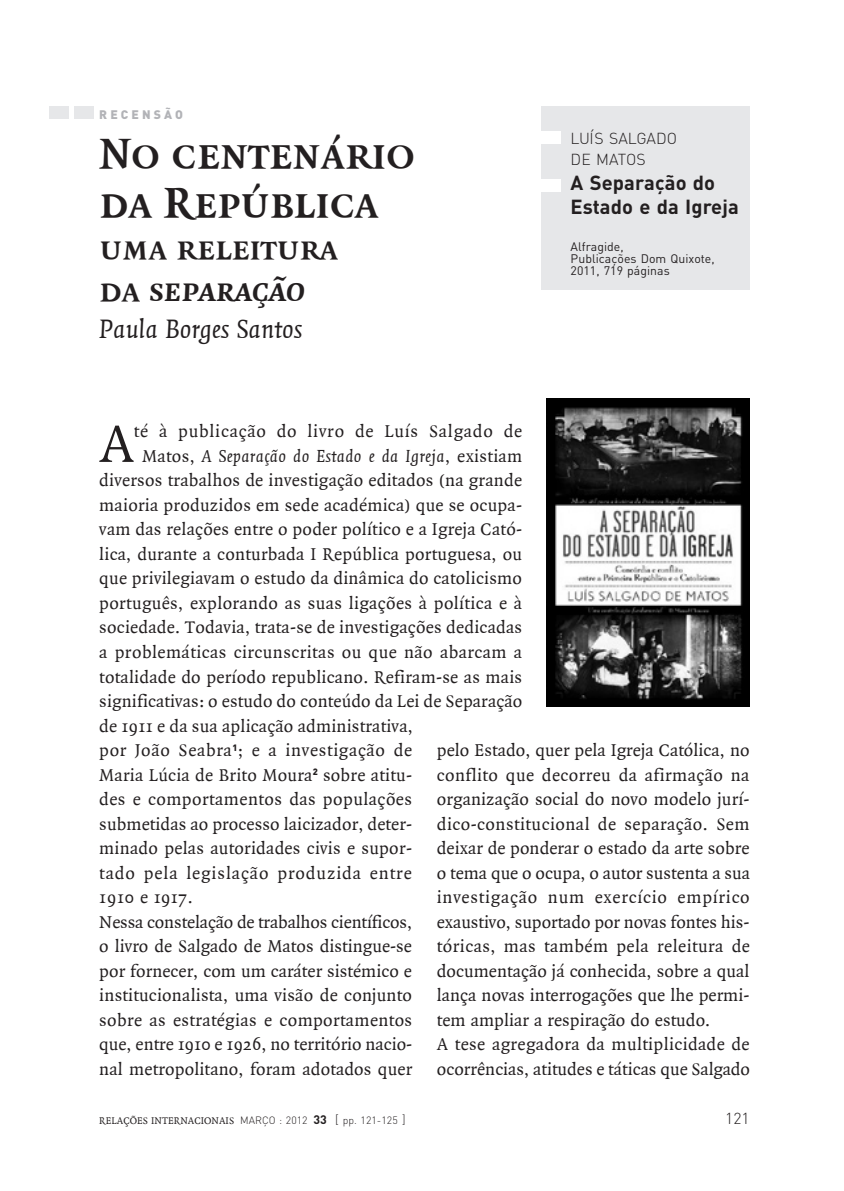
<style>
.page{position:relative;width:844px;height:1191px;background:#fff}
.page>*{position:absolute;margin:0;border:0;box-sizing:border-box;transform-origin:0 0}
.t1{font:56.52px "Quadraat";color:#231f20}
.titulo{font:45.5px/49px "Quadraat Bold Small Caps";color:#231f20}
.Pós_título{font:35px/42px "Quadraat Bold Small Caps";color:#231f20}
.autor{font:italic 28px "Quadraat";color:#231f20}
.t2{font:700 20.12px/24.5px "DIN";letter-spacing:.005em;color:#231f20}
.t3{font:18.38px/24.5px "Quadraat";letter-spacing:.015em;color:#231f20;text-align:justify}
.t4{font:italic 18.38px "Quadraat";letter-spacing:.02em;color:#231f20}
.t5{font:18.38px "Quadraat";letter-spacing:.045em;color:#231f20}
.t6{font:300 15.75px "DIN";color:#231f20}
.t7{font:12.25px "DIN";letter-spacing:.005em;color:#231f20}
.cabeça{font:900 12.25px "DIN";color:#b2b3b7}
.t8{font:10.5px "Quadraat";letter-spacing:.005em;color:#231f20}
.s1{font-family:"Quadraat Bold Italic Small Caps"}
.s2{font-style:normal}
.s3{font-family:"DIN";font-weight:300}
.s4{font-family:"DIN";font-weight:700;font-size:12.25px}
.s5{font-family:"DIN";font-weight:300;font-size:12.25px}
</style>
<div class="page">
<div style="left:49px;top:106px;width:20px;height:13px;background:#e6e7e9"></div>
<div style="left:74px;top:106px;width:20px;height:13px;background:#e6e7e9"></div>
<div style="left:541px;top:106px;width:208px;height:184px;background:#e6e7e9"></div>
<div style="left:541px;top:131px;width:20px;height:12px;background:#fff"></div>
<div style="left:541px;top:179px;width:20px;height:12px;background:#fff"></div>
<img style="left:546px;top:398px;width:203px;height:309px">
<p class="cabeça" style="left:99px;top:106px;width:11px">RECE</p>
<p class="cabeça" style="left:142px;top:106px;width:23px">N SÃO</p>
<p class="titulo" style="left:99px;top:130px;width:317px">No centenário da República</p>
<p class="Pós_título" style="left:99px;top:228px;width:240px">uma releitura da <span class="s1">separação</span></p>
<p class="autor" style="left:99px;top:314px;width:204px">Paula Borges Santos</p>
<p class="t1" style="left:99px;top:414px;width:36px">A</p>
<p class="t5" style="left:134px;top:422px;width:390px">té à publicação do livro de Luís Salgado de</p>
<p class="t4" style="left:142px;top:446px;width:381px"><span class="s2">Matos,</span> A Separação do Estado e da Igreja<span class="s2">, existiam</span></p>
<p class="t3" style="left:99px;top:469px;width:424px">diversos trabalhos de investigação editados (na grande</p>
<p class="t3" style="left:99px;top:493px;width:424px">maioria produzidos em sede académica) que se ocupa‑</p>
<p class="t3" style="left:99px;top:518px;width:424px">vam das relações entre o poder político e a Igreja Cató‑</p>
<p class="t3" style="left:99px;top:542px;width:424px">lica, durante a conturbada I República portuguesa, ou</p>
<p class="t3" style="left:99px;top:567px;width:424px">que privilegiavam o estudo da dinâmica do catolicismo</p>
<p class="t3" style="left:99px;top:591px;width:424px">português, explorando as suas ligações à política e à</p>
<p class="t3" style="left:99px;top:616px;width:424px">sociedade. Todavia, trata‑se de investigações dedicadas</p>
<p class="t3" style="left:99px;top:640px;width:424px">a problemáticas circunscritas ou que não abarcam a</p>
<p class="t3" style="left:99px;top:665px;width:424px">totalidade do período republicano. Refiram‑se as mais</p>
<p class="t3" style="left:99px;top:689px;width:424px">significativas: o estudo do conteúdo da Lei de Separação</p>
<p class="t3" style="left:99px;top:714px;width:315px">de 1911 e da sua aplicação administrativa,</p>
<p class="t6" style="left:570px;top:129px;width:9px">LUÍS</p>
<p class="t6" style="left:609px;top:129px;width:11px">SALGADO</p>
<p class="t6" style="left:570px;top:150px;width:36px">DE MATOS</p>
<p class="t2" style="left:570px;top:169px;width:170px">A Separação do<br>Estado e da Igreja</p>
<p class="t7" style="left:570px;top:239px;width:55px">Alfragide,</p>
<p class="t7" style="left:570px;top:251px;width:146px">Publicações Dom Quixote,</p>
<p class="t7" style="left:570px;top:263px;width:101px">2011, 719 páginas</p>
<p class="t3" style="left:99px;top:738px;width:314px">por João Seabra<sup>1</sup>; e a investigação de Maria Lúcia de Brito Moura<sup>2</sup> sobre atitu‑ des e comportamentos das populações submetidas ao processo laicizador, deter‑ minado pelas autoridades civis e supor‑ tado pela legislação produzida entre 1910 e 1917.</p>
<p class="t3" style="left:99px;top:910px;width:314px">Nessa constelação de trabalhos científicos, o livro de Salgado de Matos distingue‑se por fornecer, com um caráter sistémico e institucionalista, uma visão de conjunto sobre as estratégias e comportamentos que, entre 1910 e 1926, no território nacio‑ nal metropolitano, foram adotados quer</p>
<p class="t3" style="left:437px;top:738px;width:314px">pelo Estado, quer pela Igreja Católica, no conflito que decorreu da afirmação na organização social do novo modelo jurí‑ dico‑constitucional de separação. Sem deixar de ponderar o estado da arte sobre o tema que o ocupa, o autor sustenta a sua investigação num exercício empírico exaustivo, suportado por novas fontes his‑ tóricas, mas também pela releitura de documentação já conhecida, sobre a qual lança novas interrogações que lhe permi‑ tem ampliar a respiração do estudo.</p>
<p class="t3" style="left:437px;top:1032px;width:314px">A tese agregadora da multiplicidade de ocorrências, atitudes e táticas que Salgado</p>
<p class="t8" style="left:99px;top:1114px;width:308px">Relações Internacionais <span class="s3">M ARÇO : 2012</span> <span class="s4">33</span> <span class="s5">[</span> <span class="s3">PP. 121-125</span> <span class="s5">]</span></p>
<p class="t6" style="left:725px;top:1108px;width:26px">121</p>
</div>
